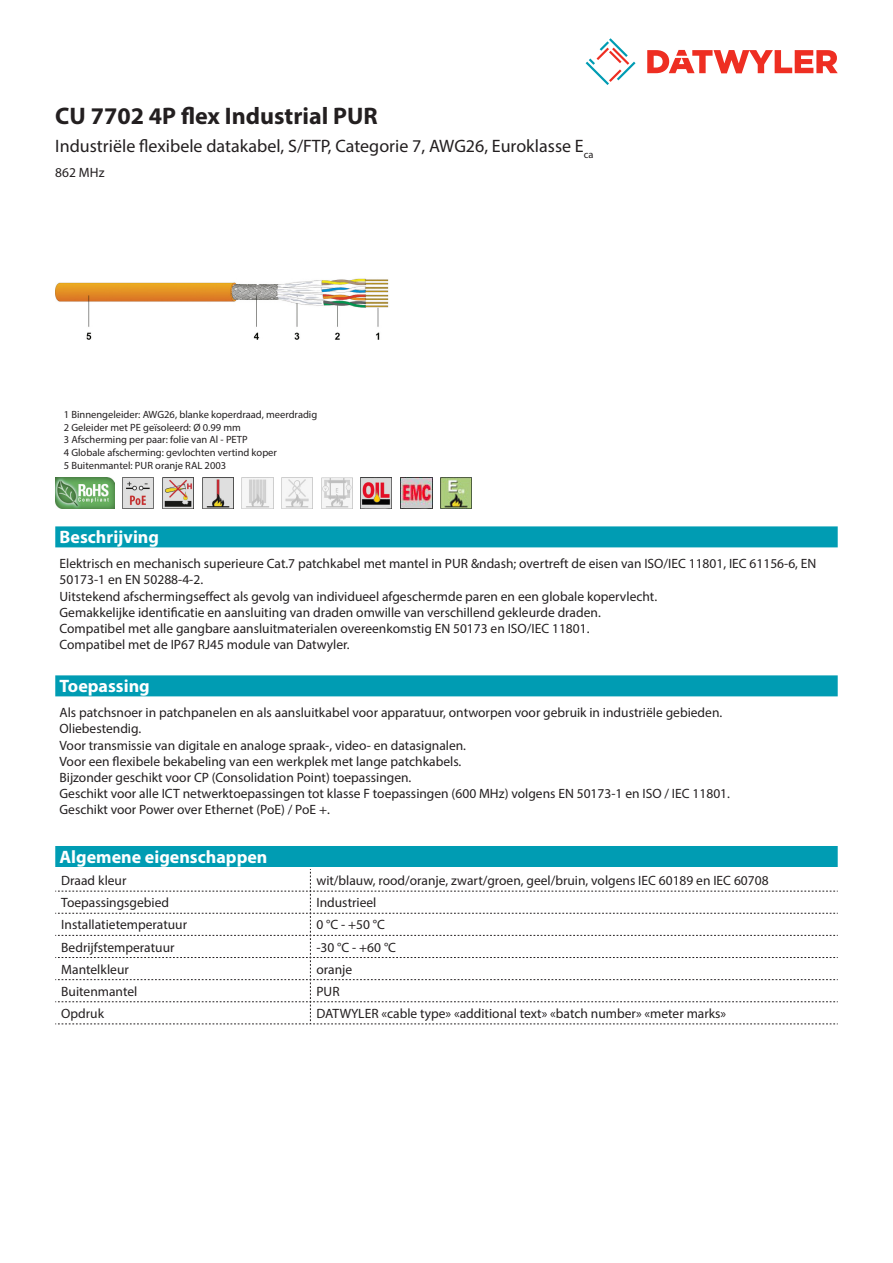
<style>
.page{position:relative;width:893px;height:1263px;background:#fff}
.page>*{position:absolute;margin:0;border:0;box-sizing:border-box;transform-origin:0 0}
.Product_Head{font:700 24px "Myriad Pro";color:#231f20}
.SubHead{font:18px "Myriad Pro";color:#231f20}
.Standard_Head_Proper{font:700 18px "Myriad Pro";color:#fff}
.Standard_text{font:13.5px/16.2px "Myriad Pro";color:#231f20}
.myriad_light_propert{font:13.5px "Myriad Pro";color:#231f20}
.imagetext{font:10.5px/12.6px "Myriad Pro";color:#231f20}
</style>
<div class="page">
<svg style="left:586px;top:38px;width:49px;height:47px"></svg>
<svg style="left:647px;top:50px;width:191px;height:23px"></svg>
<img style="left:55px;top:278px;width:334px;height:62px">
<div style="left:55px;top:526px;width:783px;height:21px;background:#009cb3"></div>
<img style="left:441px;top:477px;width:31px;height:32px">
<img style="left:400px;top:477px;width:32px;height:32px">
<img style="left:361px;top:477px;width:31px;height:32px">
<img style="left:321px;top:477px;width:31px;height:32px">
<img style="left:282px;top:477px;width:31px;height:32px">
<img style="left:242px;top:477px;width:31px;height:32px">
<img style="left:202px;top:477px;width:31px;height:32px">
<img style="left:162px;top:477px;width:32px;height:32px">
<img style="left:122px;top:477px;width:32px;height:32px">
<img style="left:55px;top:477px;width:59px;height:32px">
<div style="left:55px;top:675px;width:783px;height:21px;background:#009cb3"></div>
<div style="left:55px;top:846px;width:783px;height:21px;background:#009cb3"></div>
<svg style="left:55px;top:869px;width:783px;height:156px"></svg>
<p class="Product_Head" style="left:55px;top:101px;width:324px">CU 7702 4P flex Industrial PUR</p>
<p class="SubHead" style="left:55px;top:135px;width:540px">Industriële flexibele datakabel, S/FTP, Categorie 7, AWG26, Euroklasse E<sub>ca</sub></p>
<p class="Standard_text" style="left:55px;top:164px;width:51px">862 MHz</p>
<p class="imagetext" style="left:64px;top:408px;width:255px">1 Binnengeleider: AWG26, blanke koperdraad, meerdradig 2 Geleider met PE geïsoleerd: Ø 0.99 mm<br>3 Afscherming per paar: folie van Al - PETP<br>4 Globale afscherming: gevlochten vertind koper<br>5 Buitenmantel: PUR oranje RAL 2003</p>
<p class="Standard_Head_Proper" style="left:60px;top:526px;width:101px">Beschrijving</p>
<p class="Standard_text" style="left:60px;top:555px;width:758px">Elektrisch en mechanisch superieure Cat.7 patchkabel met mantel in PUR &amp;ndash; overtreft de eisen van ISO/IEC 11801, IEC 61156-6, EN 50173-1 en EN 50288-4-2.<br>Uitstekend afschermingseffect als gevolg van individueel afgeschermde paren en een globale kopervlecht.<br>Gemakkelijke identificatie en aansluiting van draden omwille van verschillend gekleurde draden.<br>Compatibel met alle gangbare aansluitmaterialen overeenkomstig EN 50173 en ISO/IEC 11801.<br>Compatibel met de IP67 RJ45 module van Datwyler.</p>
<p class="Standard_Head_Proper" style="left:60px;top:675px;width:92px">Toepassing</p>
<p class="Standard_text" style="left:60px;top:704px;width:672px">Als patchsnoer in patchpanelen en als aansluitkabel voor apparatuur, ontworpen voor gebruik in industriële gebieden.<br>Oliebestendig.<br>Voor transmissie van digitale en analoge spraak-, video- en datasignalen.<br>Voor een flexibele bekabeling van een werkplek met lange patchkabels.<br>Bijzonder geschikt voor CP (Consolidation Point) toepassingen.<br>Geschikt voor alle ICT netwerktoepassingen tot klasse F toepassingen (600 MHz) volgens EN 50173-1 en ISO / IEC 11801.<br>Geschikt voor Power over Ethernet (PoE) / PoE +.</p>
<p class="Standard_Head_Proper" style="left:60px;top:845px;width:209px">Algemene eigenschappen</p>
<p class="myriad_light_propert" style="left:61px;top:872px;width:67px">Draad kleur</p>
<p class="myriad_light_propert" style="left:316px;top:872px;width:454px">wit/blauw, rood/oranje, zwart/groen, geel/bruin, volgens IEC 60189 en IEC 60708</p>
<p class="myriad_light_propert" style="left:61px;top:894px;width:109px">Toepassingsgebied</p>
<p class="myriad_light_propert" style="left:316px;top:894px;width:62px">Industrieel</p>
<p class="myriad_light_propert" style="left:61px;top:916px;width:127px">Installatietemperatuur</p>
<p class="myriad_light_propert" style="left:316px;top:916px;width:70px">0 °C - +50 °C</p>
<p class="myriad_light_propert" style="left:61px;top:939px;width:115px">Bedrijfstemperatuur</p>
<p class="myriad_light_propert" style="left:316px;top:939px;width:81px">-30 °C - +60 °C</p>
<p class="myriad_light_propert" style="left:61px;top:961px;width:69px">Mantelkleur</p>
<p class="myriad_light_propert" style="left:316px;top:961px;width:37px">oranje</p>
<p class="myriad_light_propert" style="left:61px;top:983px;width:78px">Buitenmantel</p>
<p class="myriad_light_propert" style="left:316px;top:983px;width:25px">PUR</p>
<p class="myriad_light_propert" style="left:61px;top:1005px;width:44px">Opdruk</p>
<p class="myriad_light_propert" style="left:316px;top:1005px;width:411px">DATWYLER «cable type» «additional text» «batch number» «meter marks»</p>
</div>
